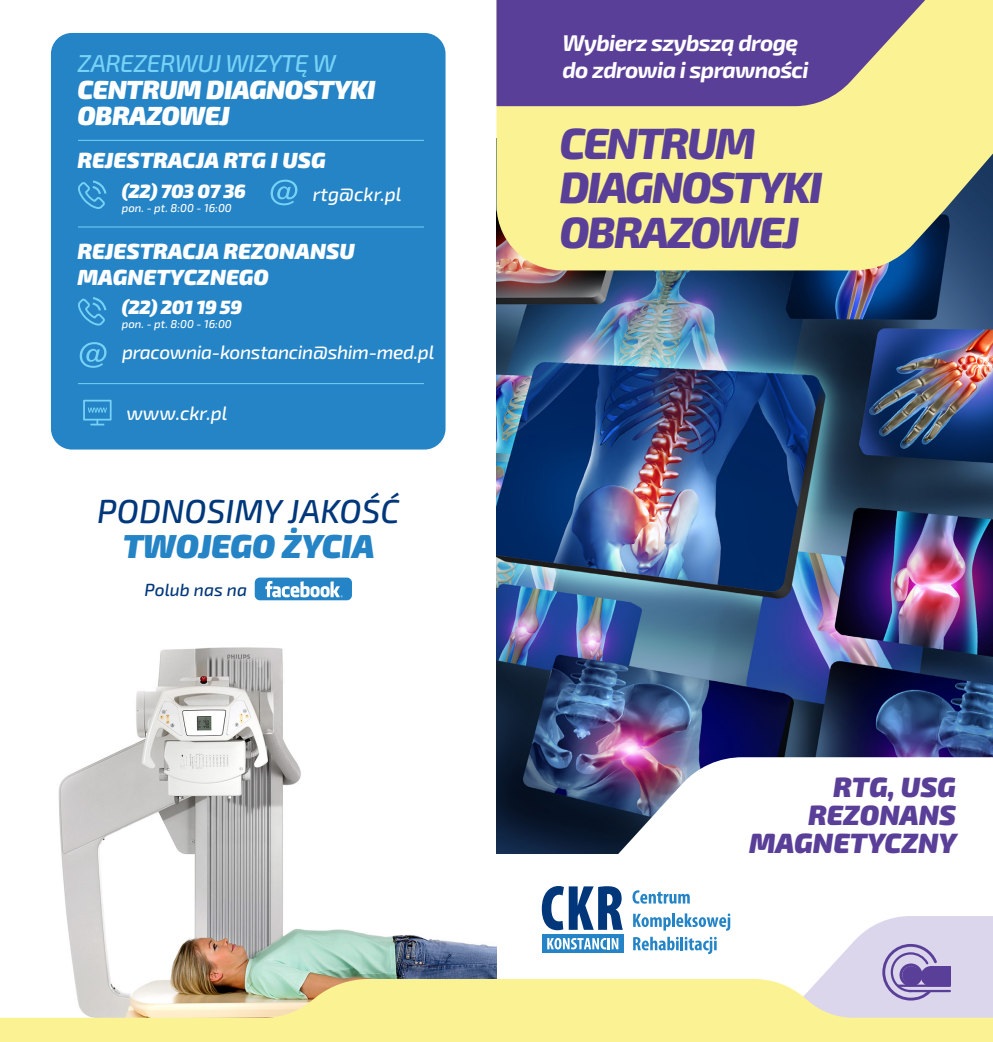
<style>
.page{position:relative;width:993px;height:1042px;background:#fff}
.page>*{position:absolute;margin:0;border:0;box-sizing:border-box;transform-origin:0 0}
.t1{font:italic 800 43.75px/44.4px "Exo 2";letter-spacing:-.05em;color:#5a3f99}
.t2{font:italic 500 33.25px "Exo 2";color:#00377b}
.t3{font:italic 900 33.25px "Exo 2";letter-spacing:-.01em;color:#2484c6}
.t4{font:italic 900 28px/28.2px "Exo 2";color:#5a3f99;text-align:right}
.t5{font:italic 900 26.25px/26.2px "Exo 2";letter-spacing:-.02em;color:#fff}
.t6{font:italic 500 24.5px "Exo 2";letter-spacing:-.02em;color:#78d2f7}
.t7{font:italic 700 22.75px/27.3px "Exo 2";letter-spacing:-.03em;color:#fff}
.t8{font:italic 900 21.88px/26.2px "Exo 2";color:#fff}
.t9{font:italic 500 19.25px "Exo 2";letter-spacing:-.02em;color:#fff}
.t10{font:italic 900 19.25px "Exo 2";letter-spacing:-.02em;color:#fff}
.t11{font:italic 500 17.5px "Exo 2";color:#00377b}
.t12{font:italic 500 11.38px "Exo 2";color:#fff}
</style>
<div class="page">
<div style="left:51px;top:33px;width:394px;height:416px;background:#2484c6;border-radius:21px"></div>
<img style="left:58px;top:579px;width:294px;height:307px">
<img style="left:496px;top:270px;width:496px;height:583px">
<svg style="left:496px;top:0;width:496px;height:270px;fill:#fbf393"></svg>
<svg style="left:496px;top:0;width:485px;height:106px;fill:#5a3f99"></svg>
<svg style="left:559px;top:757px;width:433px;height:97px"></svg>
<svg style="left:0;top:886px;width:992px;height:156px"></svg>
<svg style="left:78px;top:139px;width:29px;height:70px"></svg>
<svg style="left:83px;top:400px;width:28px;height:25px"></svg>
<div style="left:255px;top:577px;width:97px;height:23px;background:#2484c6;border-radius:5px"></div>
<svg style="left:265px;top:581px;width:77px;height:16px"></svg>
<svg style="left:270px;top:180px;width:27px;height:25px"></svg>
<svg style="left:78px;top:297px;width:29px;height:29px"></svg>
<svg style="left:80px;top:342px;width:26px;height:26px"></svg>
<hr style="left:78px;top:227px;width:346px;height:1px;background:#78d2f7">
<hr style="left:78px;top:383px;width:346px;height:1px;background:#78d2f7">
<hr style="left:78px;top:140px;width:346px;height:1px;background:#78d2f7">
<p class="t6" style="left:77px;top:49px;width:260px">ZAREZERWUJ WIZYTĘ W</p>
<h3 class="t5" style="left:77px;top:77px;width:299px">CENTRUM DIAGNOSTYKI<br>OBRAZOWEJ</h3>
<p class="t8" style="left:77px;top:148px;width:250px">REJESTRACJA RTG I USG</p>
<p class="t10" style="left:122px;top:179px;width:125px">(22) 703 07 36</p>
<p class="t12" style="left:122px;top:201px;width:111px">pon. - pt. 8:00 - 16:00</p>
<p class="t9" style="left:313px;top:183px;width:90px">rtg@ckr.pl</p>
<p class="t8" style="left:77px;top:239px;width:279px">REJESTRACJA REZONANSU<br>MAGNETYCZNEGO</p>
<p class="t10" style="left:122px;top:295px;width:122px">(22) 201 19 59</p>
<p class="t12" style="left:122px;top:317px;width:111px">pon. - pt. 8:00 - 16:00</p>
<p class="t9" style="left:122px;top:341px;width:314px">pracownia-konstancin@shim-med.pl</p>
<p class="t9" style="left:126px;top:402px;width:103px">www.ckr.pl</p>
<h2 class="t2" style="left:97px;top:492px;width:303px">PODNOSIMY JAKOŚĆ</h2>
<h2 class="t3" style="left:123px;top:526px;width:253px">TWOJEGO ŻYCIA</h2>
<p class="t11" style="left:144px;top:579px;width:104px">Polub nas na</p>
<p class="t7" style="left:562px;top:30px;width:247px">Wybierz szybszą drogę do zdrowia i sprawności</p>
<h1 class="t1" style="left:559px;top:122px;width:264px">CENTRUM<br>DIAGNOSTYKI<br>OBRAZOWEJ</h1>
<h3 class="t4" style="left:748px;top:773px;width:209px">RTG, USG<br>REZONANS<br>MAGNETYCZNY</h3>
</div>
